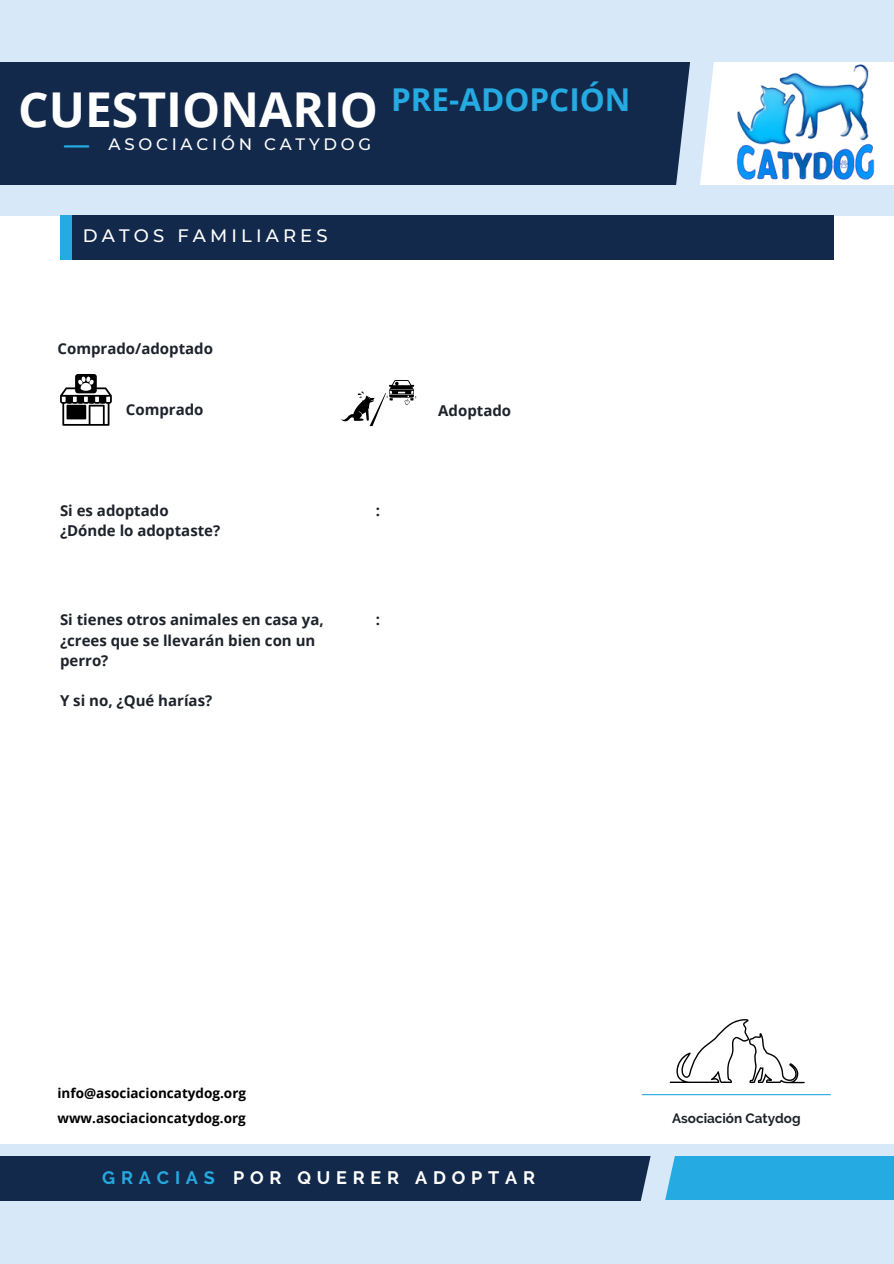
<style>
.page{position:relative;width:894px;height:1264px;background:#fff}
.page>*{position:absolute;margin:0;border:0;box-sizing:border-box;transform-origin:0 0}
.t1{font:700 48px "Open Sans";color:#fff}
.t2{font:700 31.5px "Open Sans";color:#25aae1}
.t3{font:700 18px "Raleway";letter-spacing:.32em;color:#fff}
.t4{font:500 18px "Montserrat";letter-spacing:.23em;color:#fff}
.t5{font:700 18px "Raleway";letter-spacing:.32em;color:#25aae1}
.t6{font:500 16.5px "Montserrat";letter-spacing:.23em;color:#fff}
.t7{font:700 15px/20.2px "Open Sans";color:#1e232b}
.t8{font:700 13.5px "Open Sans";color:#000}
.t9{font:700 13.5px "Raleway";color:#1e232b}
</style>
<div class="page">
<div style="left:0;top:0;width:893px;height:216px;background:#d7e9f8"></div>
<div style="left:0;top:62px;width:694px;height:123px;background:#13294b"></div>
<hr style="left:65px;top:145px;width:23px;height:2px;background:#25aae1">
<div style="left:0;top:1143px;width:893px;height:120px;background:#d7e9f8"></div>
<div style="left:0;top:1155px;width:656px;height:45px;background:#13294b"></div>
<div style="left:653px;top:1155px;width:240px;height:44px;background:#25aae1"></div>
<hr style="left:642px;top:1094px;width:188px;height:1px;background:#25aae1">
<div style="left:60px;top:216px;width:18px;height:44px;background:#25aae1"></div>
<div style="left:72px;top:216px;width:761px;height:44px;background:#13294b"></div>
<svg style="left:660px;top:62px;width:70px;height:154px"></svg>
<svg style="left:623px;top:1143px;width:68px;height:58px"></svg>
<img style="left:718px;top:62px;width:173px;height:132px">
<svg style="left:669px;top:1019px;width:135px;height:64px"></svg>
<svg style="left:60px;top:374px;width:52px;height:52px"></svg>
<svg style="left:341px;top:380px;width:75px;height:46px"></svg>
<h2 class="t1" style="left:18px;top:76px;width:361px">CUESTIONARIO</h2>
<h3 class="t2" style="left:391px;top:77px;width:241px">PRE-ADOPCIÓN</h3>
<p class="t6" style="left:108px;top:134px;width:264px">ASOCIACIÓN CATYDOG</p>
<p class="t4" style="left:83px;top:225px;width:246px">DATOS FAMILIARES</p>
<p class="t7" style="left:57px;top:338px;width:157px">Comprado/adoptado</p>
<p class="t7" style="left:126px;top:399px;width:79px">Comprado</p>
<p class="t7" style="left:438px;top:400px;width:74px">Adoptado</p>
<p class="t7" style="left:60px;top:499px;width:110px">Si es adoptado</p>
<p class="t7" style="left:60px;top:520px;width:162px">¿Dónde lo adoptaste?</p>
<p class="t7" style="left:60px;top:609px;width:265px">Si tienes otros animales en casa ya, ¿crees que se llevarán bien con un perro?</p>
<p class="t7" style="left:60px;top:690px;width:154px">Y si no, ¿Qué harías?</p>
<p class="t7" style="left:375px;top:499px;width:6px">:</p>
<p class="t7" style="left:375px;top:609px;width:6px">:</p>
<h3 class="t8" style="left:57px;top:1083px;width:190px">info@asociacioncatydog.org</h3>
<p class="t8" style="left:57px;top:1108px;width:190px">www.asociacioncatydog.org</p>
<p class="t5" style="left:102px;top:1166px;width:114px">GRACIAS</p>
<p class="t3" style="left:233px;top:1166px;width:303px">POR QUERER ADOPTAR</p>
<h1 class="t9" style="left:672px;top:1109px;width:130px">Asociación Catydog</h1>
</div>
